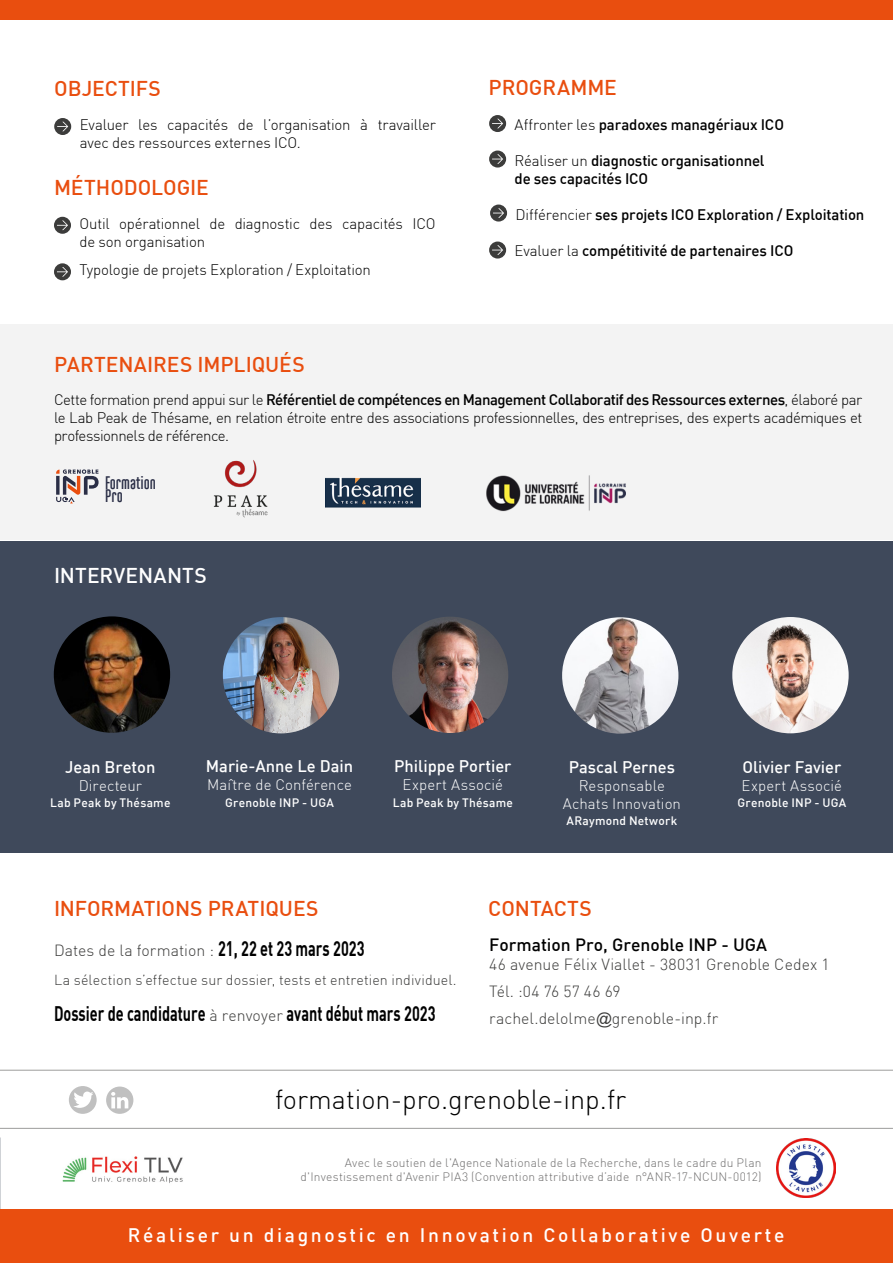
<style>
.page{position:relative;width:893px;height:1263px;background:#fff}
.page>*{position:absolute;margin:0;border:0;box-sizing:border-box;transform-origin:0 0}
.t1{font:300 27px "DIN";color:#000}
.t2{font:500 21px "DIN";color:#e94e0f}
.t3{font:500 21px "DIN";letter-spacing:.005em;color:#fff}
.t4{font:700 20.7px "DIN";color:#000;scale:.7 1}
.t5{font:500 19.2px "DIN";letter-spacing:.14em;color:#fff}
.t6{font:700 18.15px/13.4px "Ando";color:#2a2e46}
.t7{font:500 17.4px "DIN";color:#000}
.t8{font:500 16.5px "DIN";color:#fff}
.t9{font:300 15.9px/27px "DIN";color:#3c3c3b}
.t10{font:300 15px/18px "DIN";letter-spacing:-.015em;color:#000}
.t11{font:500 15px/18px "DIN";letter-spacing:-.01em;color:#000}
.t12{font:300 15px/18px "DIN";letter-spacing:.005em;color:#fff;text-align:center}
.t13{font:300 14.25px "DIN";letter-spacing:.005em;color:#3c3c3b}
.t14{font:300 12px/14.4px "DIN";letter-spacing:.015em;color:#706f6f;text-align:right}
.t15{font:500 12px "DIN";letter-spacing:.02em;color:#fff}
.s1{font-weight:300}
.s2{font-weight:500}
.s3{font-weight:700;font-size:20.7px;color:#000}
.s4{font-weight:300;font-size:15.9px;color:#3c3c3b}
.s5{font-family:"Arial";font-weight:400}
</style>
<div class="page">
<div style="left:0;top:541px;width:893px;height:312px;background:#3f495b"></div>
<div style="left:1px;top:324px;width:892px;height:216px;background:#f3f3f3"></div>
<div style="left:0;top:0;width:893px;height:19px;background:#e94e0f"></div>
<hr style="left:0;top:1209px;width:1px;height:54px;background:#e94e0f">
<hr style="left:0;top:1070px;width:893px;height:1px;background:#9d9d9c">
<img style="left:776px;top:1139px;width:59px;height:59px">
<hr style="left:0;top:1128px;width:893px;height:1px;background:#9d9d9c">
<img style="left:62px;top:1156px;width:121px;height:27px">
<svg style="left:69px;top:1086px;width:28px;height:28px"></svg>
<svg style="left:106px;top:1086px;width:27px;height:28px"></svg>
<div style="left:1px;top:1209px;width:892px;height:54px;background:#e94e0f"></div>
<svg style="left:54px;top:118px;width:17px;height:17px"></svg>
<svg style="left:54px;top:217px;width:17px;height:17px"></svg>
<svg style="left:54px;top:263px;width:17px;height:17px"></svg>
<svg style="left:489px;top:115px;width:17px;height:17px"></svg>
<svg style="left:489px;top:151px;width:17px;height:17px"></svg>
<svg style="left:490px;top:205px;width:17px;height:17px"></svg>
<svg style="left:489px;top:242px;width:17px;height:17px"></svg>
<img style="left:54px;top:616px;width:116px;height:117px;border-radius:58px">
<img style="left:223px;top:617px;width:116px;height:116px;border-radius:58px">
<img style="left:392px;top:617px;width:116px;height:116px;border-radius:58px">
<img style="left:562px;top:617px;width:116px;height:117px;border-radius:58px">
<img style="left:732px;top:617px;width:117px;height:116px;border-radius:58px">
<svg style="left:56px;top:469px;width:43px;height:34px"></svg>
<img style="left:326px;top:478px;width:94px;height:30px">
<img style="left:213px;top:460px;width:55px;height:58px">
<img style="left:486px;top:475px;width:140px;height:37px">
<h2 class="t2" style="left:54px;top:75px;width:108px">OBJECTIFS</h2>
<p class="t10" style="left:80px;top:116px;width:358px">Evaluer les capacités de l’organisation à travailler avec des ressources externes ICO.</p>
<h2 class="t2" style="left:54px;top:174px;width:156px">MÉTHODOLOGIE</h2>
<p class="t10" style="left:80px;top:214px;width:358px">Outil opérationnel de diagnostic des capacités ICO de son organisation</p>
<p class="t10" style="left:80px;top:261px;width:293px">Typologie de projets Exploration / Exploitation</p>
<h2 class="t2" style="left:488px;top:74px;width:130px">PROGRAMME</h2>
<p class="t11" style="left:515px;top:115px;width:271px"><span class="s1">Affronter les</span> paradoxes managériaux ICO</p>
<p class="t11" style="left:515px;top:151px;width:251px"><span class="s1">Réaliser un</span> diagnostic organisationnel de ses capacités ICO</p>
<p class="t11" style="left:516px;top:205px;width:350px"><span class="s1">Différencier</span> ses projets ICO Exploration / Exploitation</p>
<p class="t11" style="left:515px;top:241px;width:280px"><span class="s1">Evaluer la</span> compétitivité de partenaires ICO</p>
<h2 class="t2" style="left:54px;top:351px;width:252px">PARTENAIRES IMPLIQUÉS</h2>
<p class="t10" style="left:54px;top:390px;width:810px;text-align:justify">Cette formation prend appui sur le <span class="s2">Référentiel de compétences en Management Collaboratif des Ressources externes</span>, élaboré par le Lab Peak de Thésame, en relation étroite entre des associations professionnelles, des entreprises, des experts académiques et professionnels de référence.</p>
<p class="t6" style="left:105px;top:476px;width:52px">Formation<br>Pro</p>
<h2 class="t3" style="left:54px;top:562px;width:154px">INTERVENANTS</h2>
<p class="t8" style="left:65px;top:756px;width:92px">Jean Breton</p>
<p class="t12" style="left:79px;top:776px;width:65px">Directeur</p>
<p class="t15" style="left:50px;top:795px;width:122px">Lab Peak by Thésame</p>
<p class="t8" style="left:206px;top:756px;width:149px">Marie-Anne Le Dain</p>
<p class="t12" style="left:207px;top:776px;width:146px">Maître de Conférence</p>
<p class="t15" style="left:225px;top:795px;width:110px">Grenoble INP - UGA</p>
<p class="t8" style="left:394px;top:756px;width:119px">Philippe Portier</p>
<p class="t12" style="left:403px;top:776px;width:102px">Expert Associé</p>
<p class="t15" style="left:393px;top:795px;width:122px">Lab Peak by Thésame</p>
<p class="t8" style="left:569px;top:756px;width:108px">Pascal Pernes</p>
<p class="t12" style="left:563px;top:776px;width:120px">Responsable<br>Achats Innovation</p>
<p class="t15" style="left:566px;top:813px;width:112px">ARaymond Network</p>
<h2 class="t2" style="left:54px;top:895px;width:266px">INFORMATIONS PRATIQUES</h2>
<h2 class="t2" style="left:488px;top:895px;width:105px">CONTACTS</h2>
<p class="t8" style="left:742px;top:756px;width:101px">Olivier Favier</p>
<p class="t12" style="left:742px;top:776px;width:102px">Expert Associé</p>
<p class="t15" style="left:737px;top:795px;width:110px">Grenoble INP - UGA</p>
<p class="t9" style="left:54px;top:936px;width:312px">Dates de la formation : <span class="s3">21, 22 et 23 mars 2023</span></p>
<p class="t13" style="left:54px;top:971px;width:404px">La sélection s’effectue sur dossier, tests et entretien individuel.</p>
<h3 class="t4" style="left:54px;top:1000px;width:547px">Dossier de candidature <span class="s4">à renvoyer</span> avant début mars 2023</h3>
<p class="t7" style="left:489px;top:933px;width:279px">Formation Pro, Grenoble INP - UGA</p>
<p class="t9" style="left:489px;top:950px;width:342px">46 avenue Félix Viallet - 38031 Grenoble Cedex 1<br>Tél. :04 76 57 46 69 rachel.delolme<span class="s5">@</span>grenoble-inp.fr</p>
<h1 class="t1" style="left:275px;top:1083px;width:352px">formation-pro.grenoble-inp.fr</h1>
<p class="t14" style="left:301px;top:1155px;width:462px">Avec le soutien de l'Agence Nationale de la Recherche, dans le cadre du Plan d'Investissement d'Avenir PIA3 (Convention attributive d’aide n°ANR-17-NCUN-0012)</p>
<p class="t5" style="left:128px;top:1223px;width:658px">Réaliser un diagnostic en Innovation Collaborative Ouverte</p>
</div>
